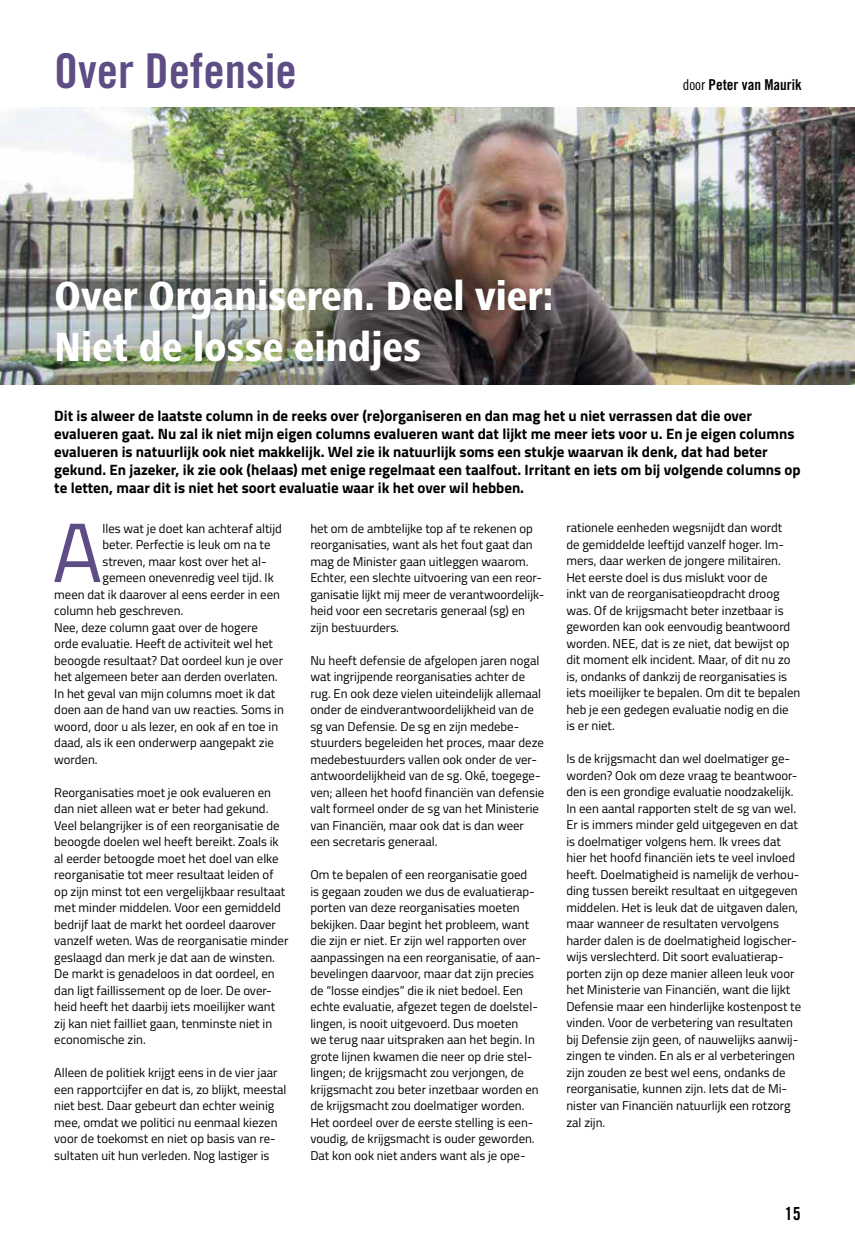
<style>
.page{position:relative;width:855px;height:1246px;background:#fff}
.page>*{position:absolute;margin:0;border:0;box-sizing:border-box;transform-origin:0 0}
.t1{font:84.3px "Titillium Web";color:#5e4d85}
.t2{font:48px "Trade Gothic Bold Cond Twenty";color:#5e4d85}
.t3{font:800 condensed 42.15px/50.6px "Frutiger Next LT";color:#fff}
.t4{font:18px "Trade Gothic Bold Cond Twenty";color:#000}
.t5{font:700 15px/18px "Titillium Web";color:#000}
.t6{font:15px "Trade Gothic Bold Cond Twenty";color:#000}
.t7{font:12.75px/16.5px "Titillium Web";color:#000}
.s1{font-family:"Trade Gothic Cond Eighteen"}
</style>
<div class="page">
<img style="left:1px;top:107px;width:854px;height:277px">
<h2 class="t2" style="left:54px;top:41px;width:244px">Over Defensie</h2>
<h3 class="t3" style="left:54px;top:271px;width:501px">Over Organiseren. Deel vier:<br>Niet de losse eindjes</h3>
<p class="t6" style="left:682px;top:76px;width:121px"><span class="s1">door</span> Peter van Maurik</p>
<p class="t5" style="left:54px;top:406px;width:748px">Dit is alweer de laatste column in de reeks over (re)organiseren en dan mag het u niet verrassen dat die over evalueren gaat. Nu zal ik niet mijn eigen columns evalueren want dat lijkt me meer iets voor u. En je eigen columns evalueren is natuurlijk ook niet makkelijk. Wel zie ik natuurlijk soms een stukje waarvan ik denk, dat had beter gekund. En jazeker, ik zie ook (helaas) met enige regelmaat een taalfout. Irritant en iets om bij volgende columns op te letten, maar dit is niet het soort evaluatie waar ik het over wil hebben.</p>
<h1 class="t1" style="left:52px;top:491px;width:52px">A</h1>
<p class="t7" style="left:102px;top:519px;width:181px">lles wat je doet kan achteraf altijd</p>
<p class="t7" style="left:102px;top:536px;width:170px">beter. Perfectie is leuk om na te</p>
<p class="t7" style="left:102px;top:552px;width:166px">streven, maar kost over het al-</p>
<p class="t7" style="left:102px;top:569px;width:173px">gemeen onevenredig veel tijd. Ik</p>
<p class="t7" style="left:54px;top:585px;width:227px">meen dat ik daarover al eens eerder in een</p>
<p class="t7" style="left:54px;top:602px;width:131px">column heb geschreven.</p>
<p class="t7" style="left:54px;top:618px;width:205px">Nee, deze column gaat over de hogere</p>
<p class="t7" style="left:54px;top:635px;width:220px">orde evaluatie. Heeft de activiteit wel het</p>
<p class="t7" style="left:54px;top:651px;width:230px">beoogde resultaat? Dat oordeel kun je over</p>
<p class="t7" style="left:54px;top:668px;width:225px">het algemeen beter aan derden overlaten.</p>
<p class="t7" style="left:54px;top:684px;width:222px">In het geval van mijn columns moet ik dat</p>
<p class="t7" style="left:54px;top:701px;width:231px">doen aan de hand van uw reacties. Soms in</p>
<p class="t7" style="left:54px;top:717px;width:225px">woord, door u als lezer, en ook af en toe in</p>
<p class="t7" style="left:54px;top:734px;width:221px">daad, als ik een onderwerp aangepakt zie</p>
<p class="t7" style="left:54px;top:750px;width:45px">worden.</p>
<p class="t7" style="left:54px;top:783px;width:236px">Reorganisaties moet je ook evalueren en dan niet alleen wat er beter had gekund.<br>Veel belangrijker is of een reorganisatie de beoogde doelen wel heeft bereikt. Zoals ik al eerder betoogde moet het doel van elke reorganisatie tot meer resultaat leiden of op zijn minst tot een vergelijkbaar resultaat met minder middelen. Voor een gemiddeld bedrijf laat de markt het oordeel daarover vanzelf weten. Was de reorganisatie minder geslaagd dan merk je dat aan de winsten.<br>De markt is genadeloos in dat oordeel, en dan ligt faillissement op de loer. De over&shy;heid heeft het daarbij iets moeilijker want zij kan niet failliet gaan, tenminste niet in economische zin.</p>
<p class="t7" style="left:54px;top:1064px;width:234px">Alleen de politiek krijgt eens in de vier jaar een rapportcijfer en dat is, zo blijkt, meestal niet best. Daar gebeurt dan echter weinig mee, omdat we politici nu eenmaal kiezen voor de toekomst en niet op basis van re&shy;sultaten uit hun verleden. Nog lastiger is</p>
<p class="t7" style="left:310px;top:519px;width:235px">het om de ambtelijke top af te rekenen op reorganisaties, want als het fout gaat dan mag de Minister gaan uitleggen waarom.<br>Echter, een slechte uitvoering van een reor&shy;ganisatie lijkt mij meer de verantwoordelijk&shy;heid voor een secretaris generaal (sg) en zijn bestuurders.</p>
<p class="t7" style="left:310px;top:651px;width:235px">Nu heeft defensie de afgelopen jaren nogal wat ingrijpende reorganisaties achter de rug. En ook deze vielen uiteindelijk allemaal onder de eindverantwoordelijkheid van de sg van Defensie. De sg en zijn medebe&shy;stuurders begeleiden het proces, maar deze medebestuurders vallen ook onder de ver&shy;antwoordelijkheid van de sg. Oké, toegege&shy;ven; alleen het hoofd financiën van defensie valt formeel onder de sg van het Ministerie van Financiën, maar ook dat is dan weer een secretaris generaal.</p>
<p class="t7" style="left:310px;top:866px;width:232px">Om te bepalen of een reorganisatie goed<br>is gegaan zouden we dus de evaluatierap&shy;porten van deze reorganisaties moeten bekijken. Daar begint het probleem, want die zijn er niet. Er zijn wel rapporten over aanpassingen na een reorganisatie, of aan&shy;bevelingen daarvoor, maar dat zijn precies de “losse eindjes” die ik niet bedoel. Een echte evaluatie, afgezet tegen de doelstel&shy;lingen, is nooit uitgevoerd. Dus moeten<br>we terug naar uitspraken aan het begin. In grote lijnen kwamen die neer op drie stel&shy;lingen; de krijgsmacht zou verjongen, de krijgsmacht zou beter inzetbaar worden en de krijgsmacht zou doelmatiger worden.<br>Het oordeel over de eerste stelling is een&shy;voudig, de krijgsmacht is ouder geworden.<br>Dat kon ook niet anders want als je ope-</p>
<p class="t7" style="left:566px;top:519px;width:235px">rationele eenheden wegsnijdt dan wordt<br>de gemiddelde leeftijd vanzelf hoger. Im&shy;mers, daar werken de jongere militairen.<br>Het eerste doel is dus mislukt voor de<br>inkt van de reorganisatieopdracht droog was. Of de krijgsmacht beter inzetbaar is geworden kan ook eenvoudig beantwoord worden. NEE, dat is ze niet, dat bewijst op dit moment elk incident. Maar, of dit nu zo is, ondanks of dankzij de reorganisaties is iets moeilijker te bepalen. Om dit te bepalen heb je een gedegen evaluatie nodig en die is er niet.</p>
<p class="t7" style="left:566px;top:750px;width:236px">Is de krijgsmacht dan wel doelmatiger ge&shy;worden? Ook om deze vraag te beantwoor&shy;den is een grondige evaluatie noodzakelijk.<br>In een aantal rapporten stelt de sg van wel.<br>Er is immers minder geld uitgegeven en dat is doelmatiger volgens hem. Ik vrees dat hier het hoofd financiën iets te veel invloed heeft. Doelmatigheid is namelijk de verhou&shy;ding tussen bereikt resultaat en uitgegeven middelen. Het is leuk dat de uitgaven dalen, maar wanneer de resultaten vervolgens harder dalen is de doelmatigheid logischer&shy;wijs verslechterd. Dit soort evaluatierap&shy;porten zijn op deze manier alleen leuk voor het Ministerie van Financiën, want die lijkt Defensie maar een hinderlijke kostenpost te vinden. Voor de verbetering van resultaten bij Defensie zijn geen, of nauwelijks aanwij&shy;zingen te vinden. En als er al verbeteringen zijn zouden ze best wel eens, ondanks de reorganisatie, kunnen zijn. Iets dat de Mi&shy;nister van Financiën natuurlijk een rotzorg zal zijn.</p>
<h3 class="t4" style="left:785px;top:1203px;width:17px">15</h3>
</div>
